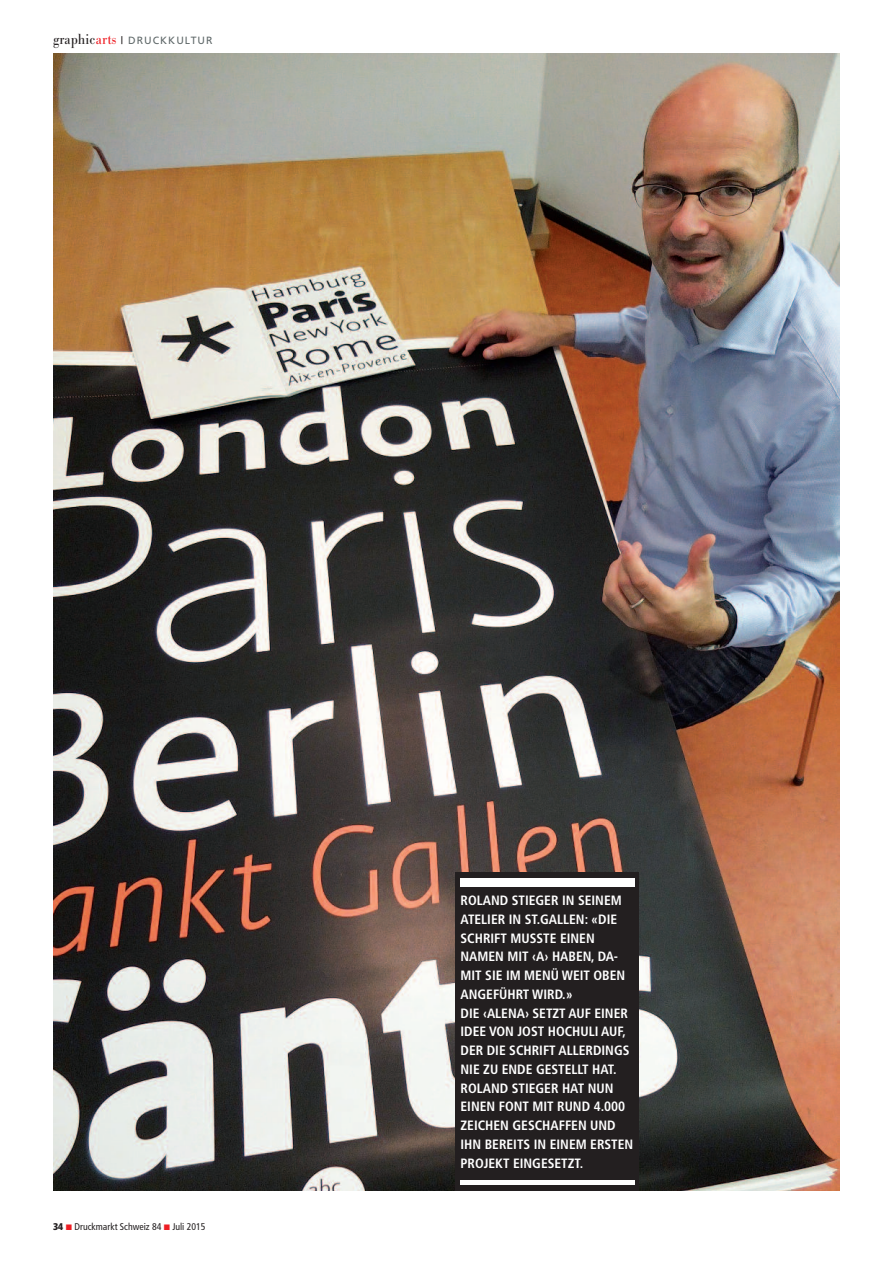
<style>
.page{position:relative;width:893px;height:1263px;background:#fff}
.page>*{position:absolute;margin:0;border:0;box-sizing:border-box;transform-origin:0 0}
.t1{font:700 condensed 13.5px/18.8px "Frutiger";color:#fff}
.t2{font:10.5px "Frutiger";letter-spacing:.1em;color:#60696a}
.t3{font:condensed 9.75px "Frutiger";color:#231f20}
.s1{font-family:"Bodoni Nr 1 SB";font-size:15px;color:#231f20}
.s2{font-family:"Bodoni Nr 1 SB";font-size:15px;color:#ee1e24}
.s3{color:#231f20}
.s4{font-weight:900}
</style>
<div class="page">
<img style="left:53px;top:53px;width:787px;height:1138px">
<div style="left:455px;top:872px;width:184px;height:319px;background:#231f20"></div>
<div style="left:460px;top:878px;width:175px;height:8px;background:#fff"></div>
<div style="left:460px;top:1180px;width:175px;height:5px;background:#fff"></div>
<p class="t2" style="left:53px;top:36px;width:161px"><span class="s1">graphic</span><span class="s2">arts</span> <span class="s3">|</span> DRUCKKULTUR</p>
<p class="t3" style="left:53px;top:1222px;width:154px"><span class="s4">34</span> Druckmarkt Schweiz 84 Juli 2015</p>
<p class="t1" style="left:460px;top:892px;width:174px">ROLAND STIEGER IN SEINEM<br>ATELIER IN ST.GALLEN: «DIE<br>SCHRIFT MUSSTE EINEN<br>NAMEN MIT ‹A› HABEN, DA-<br>MIT SIE IM MENÜ WEIT OBEN<br>ANGEFÜHRT WIRD.»<br>DIE ‹ALENA› SETZT AUF EINER<br>IDEE VON JOST HOCHULI AUF,<br>DER DIE SCHRIFT ALLERDINGS<br>NIE ZU ENDE GESTELLT HAT.<br>ROLAND STIEGER HAT NUN<br>EINEN FONT MIT RUND 4.000<br>ZEICHEN GESCHAFFEN UND<br>IHN BEREITS IN EINEM ERSTEN<br>PROJEKT EINGESETZT.</p>
</div>
